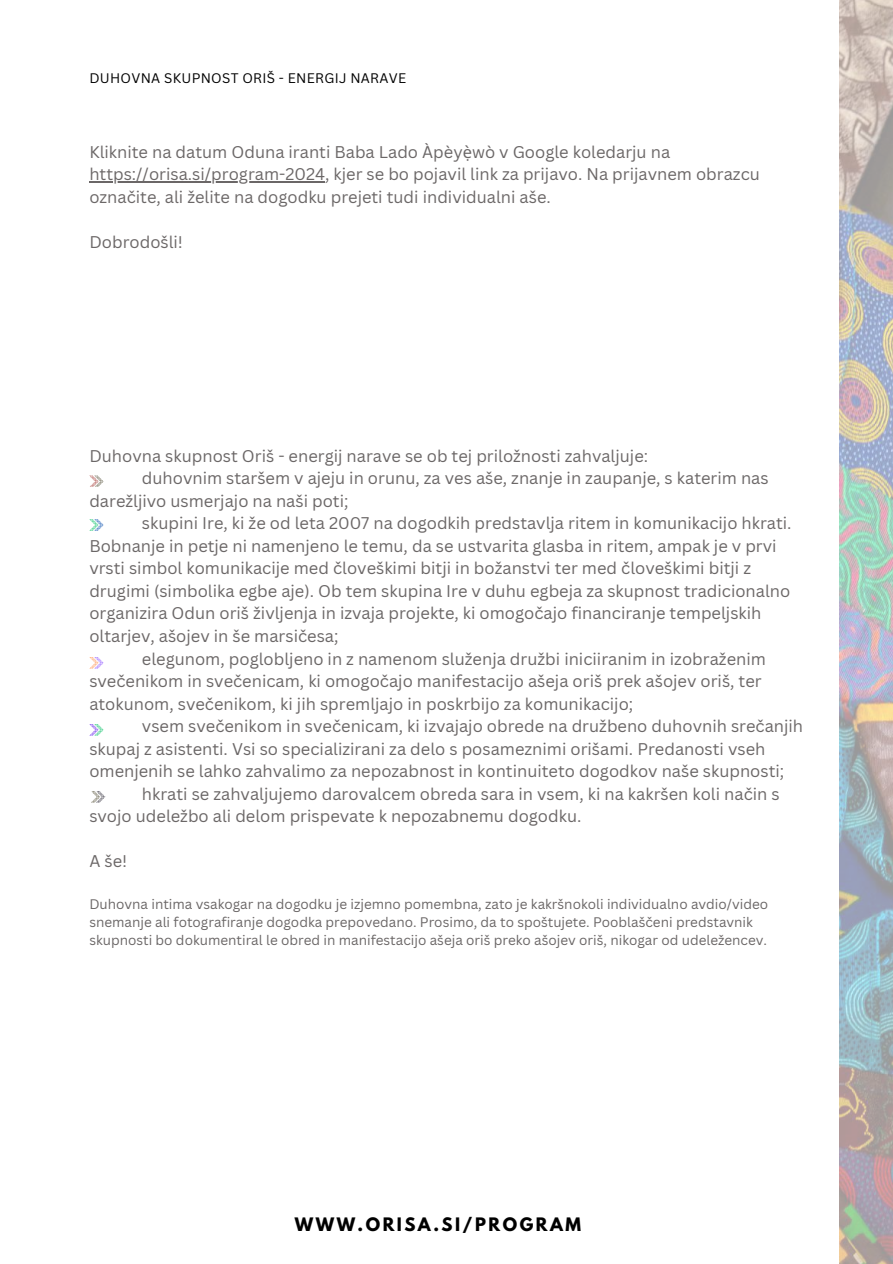
<style>
.page{position:relative;width:893px;height:1264px;background:#fff}
.page>*{position:absolute;margin:0;border:0;box-sizing:border-box;transform-origin:0 0}
.t1{font:16.5px/22.5px "Canva Sans";color:#6b6767}
.t2{font:700 16.5px "League Spartan";letter-spacing:.15em;color:#000}
.t3{font:13.5px/18px "Canva Sans";color:#6b6767}
.t4{font:13.5px "Canva Sans";letter-spacing:.02em;color:#000}
.s1{font-family:"Noto Sans"}
</style>
<div class="page">
<hr style="left:89px;top:181px;width:190px;height:1px;background:#6b6767">
<hr style="left:279px;top:181px;width:46px;height:1px;background:#6b6767">
<img style="left:839px;top:0;width:53px;height:1263px">
<svg style="left:89px;top:475px;width:15px;height:12px"></svg>
<svg style="left:89px;top:519px;width:15px;height:11px"></svg>
<svg style="left:89px;top:657px;width:15px;height:11px"></svg>
<svg style="left:89px;top:724px;width:15px;height:11px"></svg>
<svg style="left:91px;top:791px;width:14px;height:11px"></svg>
<p class="t4" style="left:89px;top:68px;width:318px">DUHOVNA SKUPNOST ORIŠ - ENERGIJ NARAVE</p>
<p class="t1" style="left:89px;top:140px;width:672px">Kliknite na datum Oduna iranti Baba Lado Àpèy<span class="s1">ẹ̀</span>w<span class="s1">ẹ̀</span> ò v Google koledarju na https://orisa.si/program-2024, kjer se bo pojavil link za prijavo. Na prijavnem obrazcu označite, ali želite na dogodku prejeti tudi individualni aše.</p>
<p class="t1" style="left:89px;top:230px;width:95px">Dobrodošli!</p>
<p class="t1" style="left:89px;top:444px;width:560px">Duhovna skupnost Oriš - energij narave se ob tej priložnosti zahvaljuje:</p>
<p class="t1" style="left:142px;top:467px;width:628px">duhovnim staršem v ajeju in orunu, za ves aše, znanje in zaupanje, s katerim nas</p>
<p class="t1" style="left:89px;top:489px;width:260px">darežljivo usmerjajo na naši poti;</p>
<p class="t1" style="left:142px;top:512px;width:651px">skupini Ire, ki že od leta 2007 na dogodkih predstavlja ritem in komunikacijo hkrati.</p>
<p class="t1" style="left:89px;top:534px;width:688px">Bobnanje in petje ni namenjeno le temu, da se ustvarita glasba in ritem, ampak je v prvi</p>
<p class="t1" style="left:89px;top:557px;width:663px">vrsti simbol komunikacije med človeškimi bitji in božanstvi ter med človeškimi bitji z</p>
<p class="t1" style="left:89px;top:579px;width:702px">drugimi (simbolika egbe aje). Ob tem skupina Ire v duhu egbeja za skupnost tradicionalno</p>
<p class="t1" style="left:89px;top:602px;width:673px">organizira Odun oriš življenja in izvaja projekte, ki omogočajo financiranje tempeljskih</p>
<p class="t1" style="left:89px;top:624px;width:251px">oltarjev, ašojev in še marsičesa;</p>
<p class="t1" style="left:142px;top:647px;width:625px">elegunom, poglobljeno in z namenom služenja družbi iniciiranim in izobraženim</p>
<p class="t1" style="left:89px;top:669px;width:673px">svečenikom in svečenicam, ki omogočajo manifestacijo ašeja oriš prek ašojev oriš, ter</p>
<p class="t1" style="left:89px;top:692px;width:545px">atokunom, svečenikom, ki jih spremljajo in poskrbijo za komunikacijo;</p>
<p class="t1" style="left:142px;top:714px;width:662px">vsem svečenikom in svečenicam, ki izvajajo obrede na družbeno duhovnih srečanjih</p>
<p class="t1" style="left:89px;top:737px;width:677px">skupaj z asistenti. Vsi so specializirani za delo s posameznimi orišami. Predanosti vseh</p>
<p class="t1" style="left:89px;top:759px;width:696px">omenjenih se lahko zahvalimo za nepozabnost in kontinuiteto dogodkov naše skupnosti;</p>
<p class="t1" style="left:142px;top:782px;width:639px">hkrati se zahvaljujemo darovalcem obreda sara in vsem, ki na kakršen koli način s</p>
<p class="t1" style="left:89px;top:804px;width:493px">svojo udeležbo ali delom prispevate k nepozabnemu dogodku.</p>
<p class="t1" style="left:89px;top:849px;width:39px">A še!</p>
<p class="t3" style="left:89px;top:894px;width:680px">Duhovna intima vsakogar na dogodku je izjemno pomembna, zato je kakršnokoli individualno avdio/video snemanje ali fotografiranje dogodka prepovedano. Prosimo, da to spoštujete. Pooblaščeni predstavnik skupnosti bo dokumentiral le obred in manifestacijo ašeja oriš preko ašojev oriš, nikogar od udeležencev.</p>
<p class="t2" style="left:295px;top:1215px;width:287px">WWW.ORISA.SI/PROGRAM</p>
</div>
